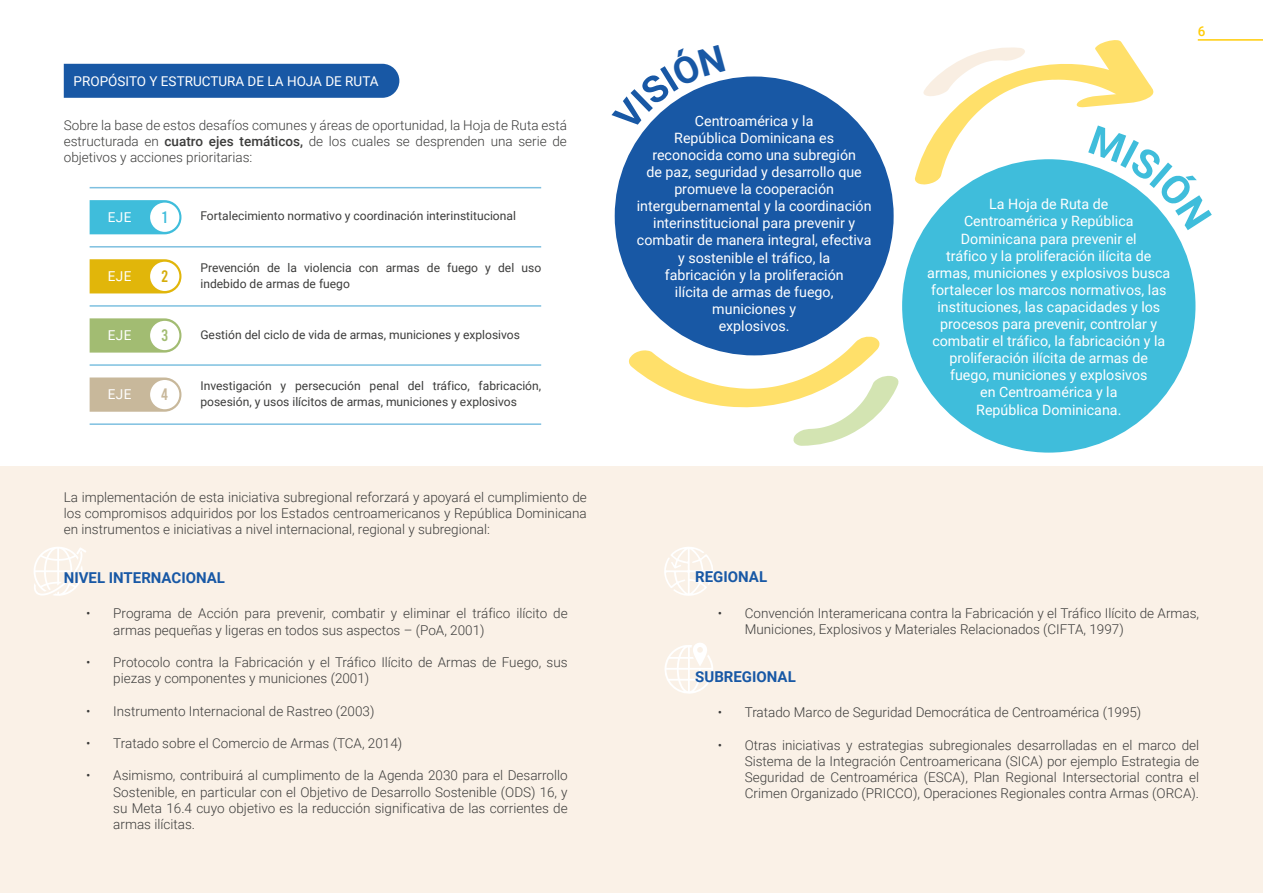
<style>
.page{position:relative;width:1263px;height:893px;background:#fff}
.page>*{position:absolute;margin:0;border:0;box-sizing:border-box;transform-origin:0 0}
.t1{font:16.65px "Bebas";color:#3fbddb}
.t2{font:16.65px "Bebas";color:#d5ad0b}
.t3{font:16.65px "Bebas";color:#a2bc72}
.t4{font:16.65px "Bebas";color:#c8b89b}
.t5{font:700 15px "Roboto";color:#1858a5}
.t6{font:14.25px/17.1px "Roboto";color:#fff;text-align:center}
.t7{font:13.65px "Roboto";letter-spacing:.04em;color:#fff}
.t8{font:300 13.5px/16.2px "Roboto";color:#3c3c3b;text-align:justify}
.t9{font:13.5px "Roboto";color:#fff}
.t10{font:500 13.5px "Roboto";color:#ffcc07}
.t11{font:12px/15.9px "Roboto";color:#3c3c3b}
.s1{font-weight:500}
</style>
<div class="page">
<div style="left:0;top:466px;width:1263px;height:427px;background:#faf1e7"></div>
<hr style="left:90px;top:246px;width:451px;height:2px;background:#7ec0e0">
<hr style="left:90px;top:187px;width:451px;height:1px;background:#7ec0e0">
<hr style="left:90px;top:305px;width:451px;height:2px;background:#7ec0e0">
<hr style="left:90px;top:364px;width:451px;height:2px;background:#7ec0e0">
<svg style="left:90px;top:200px;width:91px;height:34px;background:#49c0dc"></svg>
<div style="left:150px;top:203px;width:29px;height:29px;background:#fff;border-radius:50%"></div>
<svg style="left:90px;top:259px;width:91px;height:34px;background:#e2ba18"></svg>
<div style="left:150px;top:262px;width:29px;height:29px;background:#fff;border-radius:50%"></div>
<svg style="left:90px;top:318px;width:91px;height:35px;background:#a9c17c"></svg>
<div style="left:150px;top:321px;width:29px;height:29px;background:#fff;border-radius:50%"></div>
<svg style="left:90px;top:377px;width:91px;height:35px;background:#ccbda2"></svg>
<div style="left:150px;top:380px;width:29px;height:29px;background:#fff;border-radius:50%"></div>
<hr style="left:90px;top:423px;width:451px;height:2px;background:#7ec0e0">
<svg style="left:34px;top:547px;width:52px;height:49px"></svg>
<div style="left:64px;top:64px;width:335px;height:34px;background:#1858a5"></div>
<svg style="left:664px;top:643px;width:49px;height:51px"></svg>
<svg style="left:664px;top:547px;width:49px;height:49px"></svg>
<hr style="left:1198px;top:39px;width:65px;height:2px;background:#ffcc07">
<div style="left:615px;top:76px;width:279px;height:279px;background:#1858a5;border-radius:50%"></div>
<div style="left:902px;top:159px;width:293px;height:294px;background:#3fbddb;border-radius:50%"></div>
<svg style="left:629px;top:337px;width:269px;height:109px"></svg>
<svg style="left:643px;top:79px;width:82px;height:53px"></svg>
<svg style="left:915px;top:40px;width:297px;height:190px"></svg>
<p class="t9" style="left:74px;top:72px;width:307px">PROPÓSITO Y ESTRUCTURA DE LA HOJA DE RUTA</p>
<p class="t8" style="left:64px;top:116px;width:505px">Sobre la base de estos desafíos comunes y áreas de oportunidad, la Hoja de Ruta está estructurada en <span class="s1">cuatro ejes temáticos,</span> de los cuales se desprenden una serie de objetivos y acciones prioritarias:</p>
<p class="t7" style="left:108px;top:208px;width:26px">EJE</p>
<p class="t1" style="left:162px;top:209px;width:7px">1</p>
<p class="t11" style="left:200px;top:208px;width:317px">Fortalecimiento normativo y coordinación interinstitucional</p>
<p class="t7" style="left:108px;top:267px;width:26px">EJE</p>
<p class="t2" style="left:161px;top:268px;width:8px">2</p>
<p class="t11" style="left:200px;top:259px;width:342px">Prevención de la violencia con armas de fuego y del uso indebido de armas de fuego</p>
<p class="t7" style="left:108px;top:326px;width:26px">EJE</p>
<p class="t3" style="left:161px;top:327px;width:8px">3</p>
<p class="t11" style="left:200px;top:326px;width:321px">Gestión del ciclo de vida de armas, municiones y explosivos</p>
<p class="t7" style="left:108px;top:385px;width:26px">EJE</p>
<p class="t4" style="left:161px;top:386px;width:8px">4</p>
<p class="t11" style="left:200px;top:377px;width:342px">Investigación y persecución penal del tráfico, fabricación, posesión, y usos ilícitos de armas, municiones y explosivos</p>
<p class="t8" style="left:64px;top:488px;width:525px">La implementación de esta iniciativa subregional reforzará y apoyará el cumplimiento de los compromisos adquiridos por los Estados centroamericanos y República Dominicana en instrumentos e iniciativas a nivel internacional, regional y subregional:</p>
<p class="t5" style="left:64px;top:567px;width:163px">NIVEL INTERNACIONAL</p>
<p class="t8" style="left:113px;top:605px;width:456px;text-indent:-27px">• Programa de Acción para prevenir, combatir y eliminar el tráfico ilícito de armas pequeñas y ligeras en todos sus aspectos – (PoA, 2001)</p>
<p class="t8" style="left:113px;top:654px;width:456px;text-indent:-27px">• Protocolo contra la Fabricación y el Tráfico Ilícito de Armas de Fuego, sus piezas y componentes y municiones (2001)</p>
<p class="t8" style="left:86px;top:702px;width:290px">• Instrumento Internacional de Rastreo (2003)</p>
<p class="t8" style="left:86px;top:735px;width:317px">• Tratado sobre el Comercio de Armas (TCA, 2014)</p>
<p class="t8" style="left:113px;top:767px;width:456px;text-indent:-27px">• Asimismo, contribuirá al cumplimento de la Agenda 2030 para el Desarrollo Sostenible, en particular con el Objetivo de Desarrollo Sostenible (ODS) 16, y su Meta 16.4 cuyo objetivo es la reducción significativa de las corrientes de armas ilícitas.</p>
<p class="t6" style="left:637px;top:112px;width:236px">Centroamérica y la<br>República Dominicana es<br>reconocida como una subregión<br>de paz, seguridad y desarrollo que promueve la cooperación intergubernamental y la coordinación interinstitucional para prevenir y combatir de manera integral, efectiva y sostenible el tráfico, la<br>fabricación y la proliferación<br>ilícita de armas de fuego, municiones y<br>explosivos.</p>
<p class="t10" style="left:1198px;top:22px;width:9px">6</p>
<p class="t6" style="left:989px;top:195px;width:121px">La Hoja de Ruta de</p>
<p class="t6" style="left:927px;top:212px;width:244px">Centroamérica y República<br>Dominicana para prevenir el<br>tráfico y la proliferación ilícita de armas, municiones y explosivos busca fortalecer los marcos normativos, las instituciones, las capacidades y los procesos para prevenir, controlar y combatir el tráfico, la fabricación y la proliferación ilícita de armas de<br>fuego, municiones y explosivos<br>en Centroamérica y la<br>República Dominicana.</p>
<p class="t5" style="left:695px;top:566px;width:73px">REGIONAL</p>
<p class="t8" style="left:745px;top:604px;width:456px;text-indent:-27px">• Convención Interamericana contra la Fabricación y el Tráfico Ilícito de Armas,<br>Municiones, Explosivos y Materiales Relacionados (CIFTA, 1997)</p>
<p class="t5" style="left:695px;top:666px;width:102px">SUBREGIONAL</p>
<p class="t8" style="left:718px;top:704px;width:425px">• Tratado Marco de Seguridad Democrática de Centroamérica (1995)</p>
<p class="t8" style="left:745px;top:736px;width:456px;text-indent:-27px">• Otras iniciativas y estrategias subregionales desarrolladas en el marco del Sistema de la Integración Centroamericana (SICA) por ejemplo Estrategia de Seguridad de Centroamérica (ESCA), Plan Regional Intersectorial contra el Crimen Organizado (PRICCO), Operaciones Regionales contra Armas (ORCA).</p>
</div>
